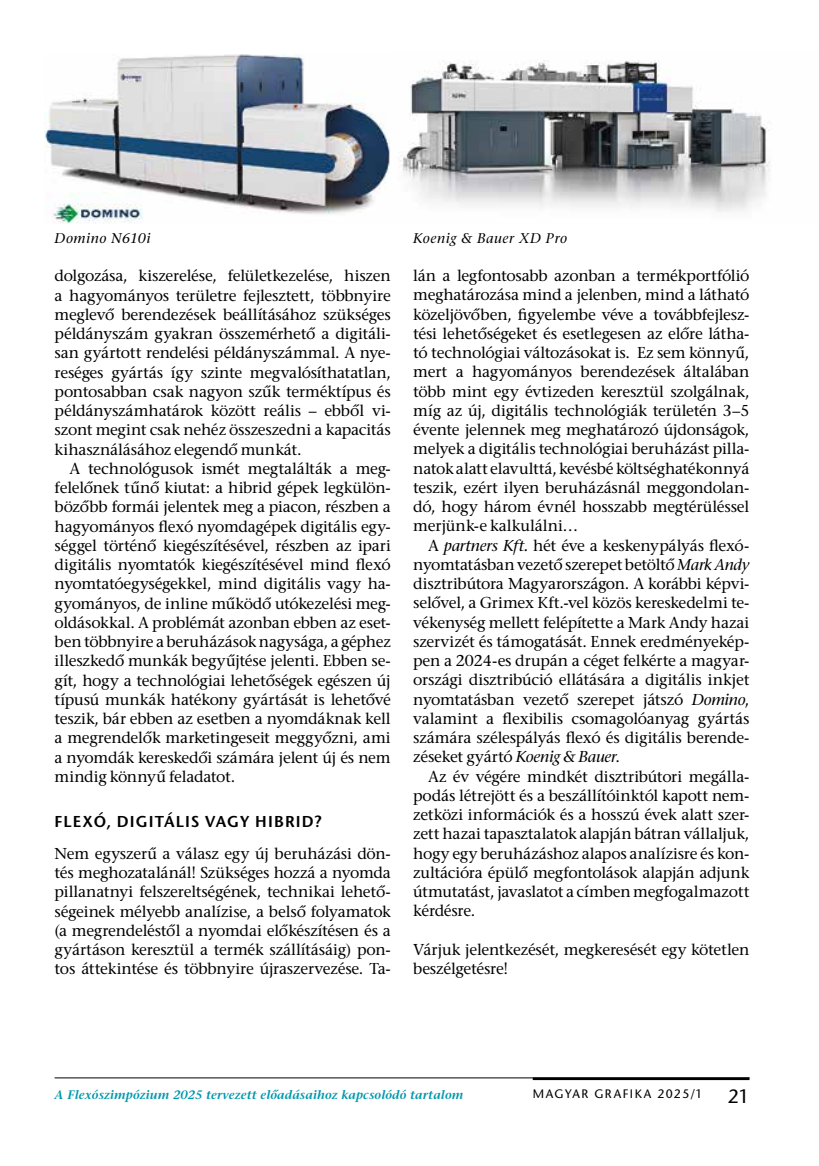
<style>
.page{position:relative;width:819px;height:1166px;background:#fff}
.page>*{position:absolute;margin:0;border:0;box-sizing:border-box;transform-origin:0 0}
.t1{font:19.25px "ITC Stone Sans";color:#000}
.t2{font:15.75px/19.2px "ITC Stone Serif";letter-spacing:-.015em;color:#000;text-align:justify}
.t3{font:600 15.75px "ITC Stone Sans";letter-spacing:.07em;color:#000}
.t4{font:italic 14px "ITC Stone Serif";letter-spacing:.04em;color:#000}
.t5{font:italic 600 12.25px "ITC Stone Serif";letter-spacing:.005em;color:#0098ad}
.t6{font:12.25px "ITC Stone Sans";letter-spacing:.12em;color:#000}
.s1{font-style:italic}
</style>
<div class="page">
<hr style="left:55px;top:1077px;width:694px;height:1px;background:#000">
<hr style="left:532px;top:1077px;width:217px;height:3px;background:#000">
<img style="left:45px;top:55px;width:345px;height:168px">
<img style="left:400px;top:60px;width:370px;height:152px">
<p class="t4" style="left:55px;top:230px;width:97px">Domino N610i</p>
<p class="t4" style="left:413px;top:230px;width:155px">Koenig &amp; Bauer XD Pro</p>
<p class="t2" style="left:55px;top:268px;width:338px">dolgozása, kiszerelése, felületkezelése, hiszen a hagyományos területre fejlesztett, többnyire meglevő berendezések beállításához szükséges példányszám gyakran összemérhető a digitáli&shy;san gyártott rendelési példányszámmal. A nye&shy;reséges gyártás így szinte megvalósíthatatlan, pontosabban csak nagyon szűk terméktípus és példányszámhatárok között reális – ebből vi&shy;szont megint csak nehéz összeszedni a kapacitás kihasználásához elegendő munkát.</p>
<p class="t2" style="left:55px;top:461px;width:338px;text-indent:15px">A technológusok ismét megtalálták a meg&shy;felelőnek tűnő kiutat: a hibrid gépek legkülön&shy;bözőbb formái jelentek meg a piacon, részben a hagyományos flexó nyomdagépek digitális egy&shy;séggel történő kiegészítésével, részben az ipari digitális nyomtatók kiegészítésével mind flexó nyomtatóegységekkel, mind digitális vagy ha&shy;gyományos, de inline működő utókezelési meg&shy;oldásokkal. A problémát azonban ebben az eset&shy;ben többnyire a beruházások nagysága, a géphez illeszkedő munkák begyűjtése jelenti. Ebben se&shy;gít, hogy a technológiai lehetőségek egészen új típusú munkák hatékony gyártását is lehetővé teszik, bár ebben az esetben a nyomdáknak kell a megrendelők marketingeseit meggyőzni, ami a nyomdák kereskedői számára jelent új és nem mindig könnyű feladatot.</p>
<p class="t3" style="left:55px;top:813px;width:268px">FLEXÓ, DIGITÁLIS VAGY HIBRID?</p>
<p class="t2" style="left:55px;top:846px;width:338px">Nem egyszerű a válasz egy új beruházási dön&shy;tés meghozatalánál! Szükséges hozzá a nyomda pillanatnyi felszereltségének, technikai lehető&shy;ségeinek mélyebb analízise, a belső folyamatok (a megrendeléstől a nyomdai előkészítésen és a gyártáson keresztül a termék szállításáig) pon&shy;tos áttekintése és többnyire újraszervezése. Ta-</p>
<p class="t2" style="left:413px;top:268px;width:338px">lán a legfontosabb azonban a termékportfólió meghatározása mind a jelenben, mind a látható közeljövőben, figyelembe véve a továbbfejlesz&shy;tési lehetőségeket és esetlegesen az előre látha&shy;tó technológiai változásokat is. Ez sem könnyű, mert a hagyományos berendezések általában több mint egy évtizeden keresztül szolgálnak, míg az új, digitális technológiák területén 3–5 évente jelennek meg meghatározó újdonságok, melyek a digitális technológiai beruházást pilla&shy;natok alatt elavulttá, kevésbé költséghatékonnyá teszik, ezért ilyen beruházásnál meggondolan&shy;dó, hogy három évnél hosszabb megtérüléssel merjünk-e kalkulálni…</p>
<p class="t2" style="left:413px;top:538px;width:338px;text-indent:15px">A <span class="s1">partners Kft.</span> hét éve a keskenypályás flexó&shy;nyomtatásban vezető szerepet betöltő <span class="s1">Mark Andy </span>disztribútora Magyarországon. A korábbi képvi&shy;selővel, a Grimex Kft.-vel közös kereskedelmi te&shy;vékenység mellett felépítette a Mark Andy hazai szervizét és támogatását. Ennek eredményekép&shy;pen a 2024-es drupán a céget felkérte a magyar&shy;országi disztribúció ellátására a digitális inkjet nyomtatásban vezető szerepet játszó <span class="s1">Domino</span>, valamint a flexibilis csomagolóanyag gyártás számára szélespályás flexó és digitális berende&shy;zéseket gyártó <span class="s1">Koenig &amp; Bauer</span>.</p>
<p class="t2" style="left:413px;top:769px;width:338px;text-indent:15px">Az év végére mindkét disztribútori megálla&shy;podás létrejött és a beszállítóinktól kapott nem&shy;zetközi információk és a hosszú évek alatt szer&shy;zett hazai tapasztalatok alapján bátran vállaljuk, hogy egy beruházáshoz alapos analízisre és kon&shy;zultációra épülő megfontolások alapján adjunk útmutatást, javaslatot a címben megfogalmazott kérdésre.</p>
<p class="t2" style="left:413px;top:942px;width:338px">Várjuk jelentkezését, megkeresését egy kötetlen beszélgetésre!</p>
<p class="t5" style="left:55px;top:1088px;width:410px">A Flexószimpózium 2025 tervezett előadásaihoz kapcsolódó tartalom</p>
<p class="t6" style="left:532px;top:1087px;width:171px">MAGYAR GRAFIKA 2025/1</p>
<p class="t1" style="left:727px;top:1085px;width:23px">21</p>
</div>
